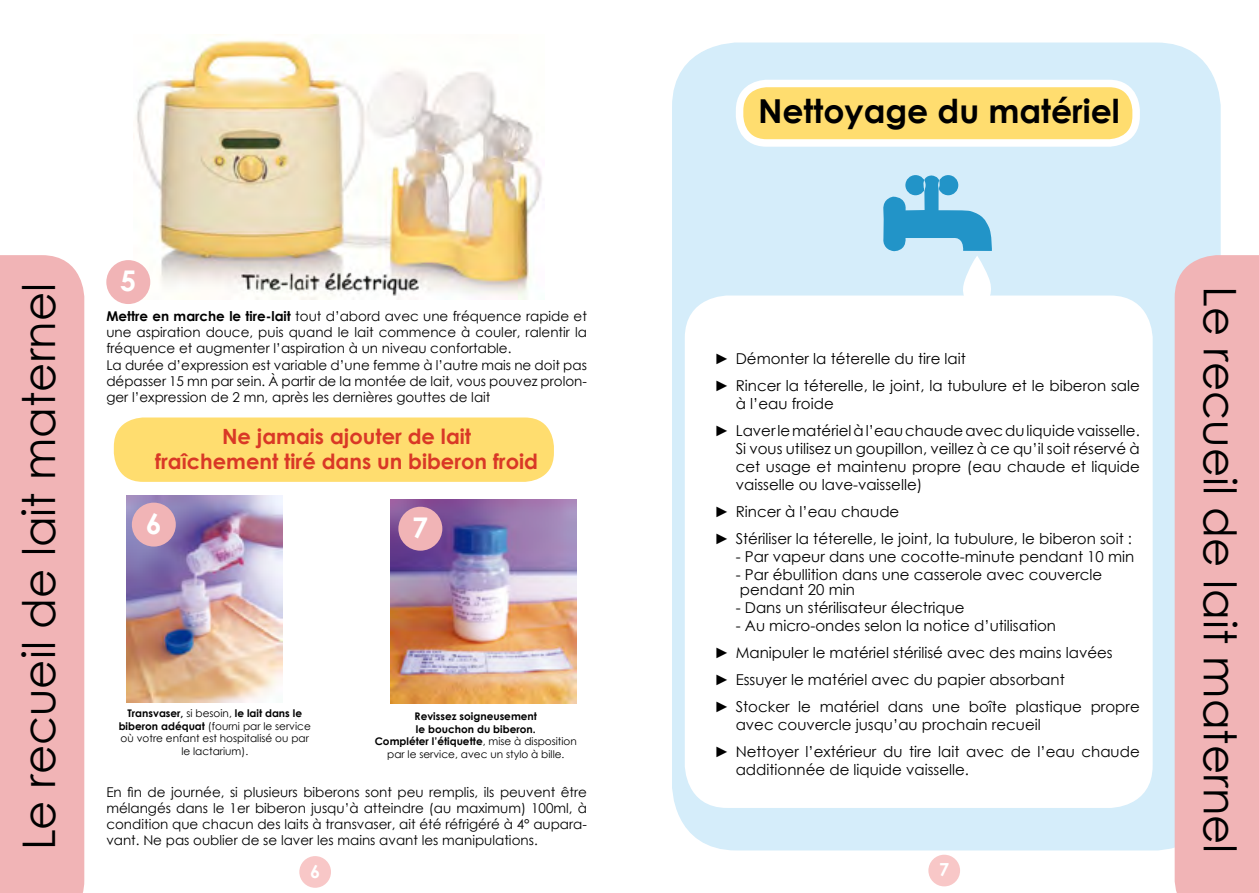
<style>
.page{position:relative;width:1259px;height:893px;background:#fff}
.page>*{position:absolute;margin:0;border:0;box-sizing:border-box;transform-origin:0 0}
.t1{font:45px "Century Gothic";color:#000}
.t2{font:700 33px "Century Gothic";color:#000}
.t3{font:700 28.5px "Century Gothic";color:#fff}
.t4{font:700 21px/25.2px "Century Gothic";color:#d93826;text-align:center}
.t5{font:700 18px "Century Gothic";color:#fff}
.t6{font:15px/27px "Century Gothic";color:#000}
.t7{font:13.5px/16.2px "Century Gothic";color:#000}
.t8{font:10.5px/12.6px "Century Gothic";color:#000;text-align:center}
.t9{font:700 10.5px/12.6px "Century Gothic";color:#000;text-align:center}
.s1{font-weight:700}
.s2{font-weight:400}
</style>
<div class="page">
<div style="left:299px;top:856px;width:32px;height:32px;background:#f8c7c7;border-radius:50%"></div>
<div style="left:928px;top:855px;width:32px;height:31px;background:#f8c7c7;border-radius:50%"></div>
<div style="left:673px;top:43px;width:547px;height:807px;background:#d5edfa;border-radius:64px"></div>
<div style="left:739px;top:83px;width:397px;height:60px;background:#ffdd6f;border-radius:27px"></div>
<div style="left:736px;top:80px;width:404px;height:67px;border:8px solid #fff;border-radius:27px"></div>
<div style="left:110px;top:414px;width:448px;height:72px;background:#ffdd6f;border-radius:33px"></div>
<div style="left:106px;top:410px;width:455px;height:79px;border:8px solid #fff;border-radius:33px"></div>
<div style="left:685px;top:296px;width:467px;height:512px;background:#fff;border-radius:43px"></div>
<img style="left:127px;top:495px;width:155px;height:207px">
<img style="left:391px;top:500px;width:186px;height:203px">
<img style="left:133px;top:34px;width:409px;height:266px">
<div style="left:0;top:255px;width:84px;height:638px;background:#f1b4b6"></div>
<div style="left:1174px;top:255px;width:85px;height:638px;background:#f1b4b6"></div>
<svg style="left:882px;top:175px;width:110px;height:121px"></svg>
<div style="left:106px;top:260px;width:44px;height:44px;background:#f1b4b6;border-radius:50%"></div>
<div style="left:132px;top:503px;width:44px;height:44px;background:#f1b4b6;border-radius:50%"></div>
<div style="left:398px;top:507px;width:44px;height:44px;background:#f1b4b6;border-radius:50%"></div>
<h2 class="t2" style="left:758px;top:86px;width:363px">Nettoyage du matériel</h2>
<h1 class="t1" style="left:7px;top:850px;width:569px;rotate:-90deg">Le recueil de lait maternel</h1>
<h3 class="t3" style="left:120px;top:259px;width:17px">5</h3>
<p class="t7" style="left:106px;top:308px;width:482px"><span class="s1">Mettre en marche le tire-lait</span> tout d’abord avec une fréquence rapide et une aspiration douce, puis quand le lait commence à couler, ralentir la fréquence et augmenter l’aspiration à un niveau confortable.<br>La durée d’expression est variable d’une femme à l’autre mais ne doit pas dépasser 15 mn par sein. À partir de la montée de lait, vous pouvez prolon&shy;ger l’expression de 2 mn, après les dernières gouttes de lait</p>
<h3 class="t4" style="left:155px;top:423px;width:384px">Ne jamais ajouter de lait<br>fraîchement tiré dans un biberon froid</h3>
<h3 class="t3" style="left:146px;top:502px;width:17px">6</h3>
<h3 class="t3" style="left:412px;top:506px;width:17px">7</h3>
<p class="t8" style="left:119px;top:707px;width:194px"><span class="s1">Transvaser,</span> si besoin, <span class="s1">le lait dans le biberon adéquat</span> (fourni par le service où votre enfant est hospitalisé ou par le lactarium).</p>
<p class="t9" style="left:375px;top:710px;width:204px">Revissez soigneusement<br>le bouchon du biberon.<br>Compléter l’étiquette<span class="s2">, mise à disposition par le service, avec un stylo à bille.</span></p>
<p class="t7" style="left:106px;top:784px;width:482px;text-align:justify">En fin de journée, si plusieurs biberons sont peu remplis, ils peuvent être mélangés dans le 1er biberon jusqu’à atteindre (au maximum) 100ml, à condition que chacun des laits à transvaser, ait été réfrigéré à 4° aupara&shy;vant. Ne pas oublier de se laver les mains avant les manipulations.</p>
<p class="t6" style="left:714px;top:345px;width:427px">► Démonter la téterelle du tire lait<br>► Rincer la téterelle, le joint, la tubulure et le biberon sale</p>
<p class="t6" style="left:714px;top:390px;width:427px;text-indent:21px">à l’eau froide<br>► Laver le matériel à l’eau chaude avec du liquide vaisselle.</p>
<p class="t6" style="left:736px;top:440px;width:405px;line-height:18px;text-align:justify">Si vous utilisez un goupillon, veillez à ce qu’il soit réservé à cet usage et maintenu propre (eau chaude et liquide vaisselle ou lave-vaisselle)</p>
<p class="t6" style="left:714px;top:498px;width:419px">► Rincer à l’eau chaude<br>► Stériliser la téterelle, le joint, la tubulure, le biberon soit :</p>
<p class="t6" style="left:736px;top:543px;width:400px">- Par vapeur dans une cocotte-minute pendant 10 min</p>
<p class="t6" style="left:736px;top:567px;width:368px;line-height:15px">- Par ébullition dans une casserole avec couvercle pendant 20 min</p>
<p class="t6" style="left:736px;top:594px;width:230px">- Dans un stérilisateur électrique</p>
<p class="t6" style="left:714px;top:612px;width:427px;text-indent:21px">- Au micro-ondes selon la notice d’utilisation<br>► Manipuler le matériel stérilisé avec des mains lavées<br>► Essuyer le matériel avec du papier absorbant<br>► Stocker le matériel dans une boîte plastique propre</p>
<p class="t6" style="left:714px;top:711px;width:427px;text-indent:21px">avec couvercle jusqu’au prochain recueil<br>► Nettoyer l’extérieur du tire lait avec de l’eau chaude</p>
<p class="t6" style="left:735px;top:756px;width:235px">additionnée de liquide vaisselle.</p>
<p class="t5" style="left:310px;top:858px;width:12px">6</p>
<p class="t5" style="left:939px;top:856px;width:12px">7</p>
<h1 class="t1" style="left:1251px;top:286px;width:569px;rotate:90deg">Le recueil de lait maternel</h1>
</div>
